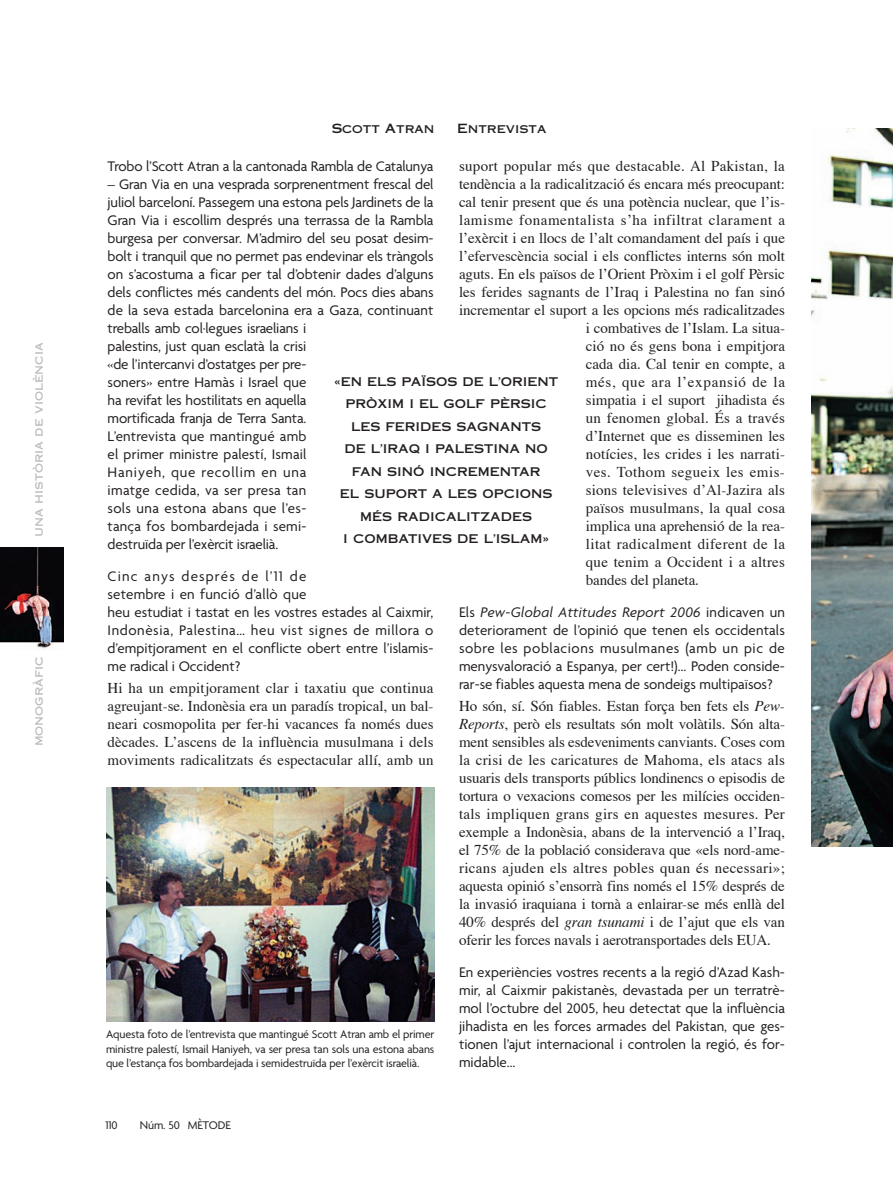
<style>
.page{position:relative;width:893px;height:1191px;background:#fff}
.page>*{position:absolute;margin:0;border:0;box-sizing:border-box;transform-origin:0 0}
.t1{font:15px/18px "Times";color:#231f20;text-align:justify}
.t2{font:15px/18px "Agenda";letter-spacing:-.005em;color:#231f20}
.t3{font:15px "Times";letter-spacing:.035em;color:#231f20}
.t4{font:15px "Times";letter-spacing:.02em;color:#231f20}
.t5{font:15px "Times";letter-spacing:.025em;color:#231f20}
.t6{font:15px "Times";letter-spacing:.03em;color:#231f20}
.t7{font:15px "Times";letter-spacing:.045em;color:#231f20}
.t8{font:12.75px "Copperplate Thirty One AB";color:#231f20}
.t9{font:12px/14.4px "Agenda";letter-spacing:-.01em;color:#231f20;text-align:justify}
.t10{font:12px/22.5px "Copperplate Thirty One AB";color:#231f20;text-align:center}
.t11{font:12px "Copperplate Thirty One AB";color:#bcbdc0}
.s1{font-style:italic}
</style>
<div class="page">
<img style="left:0;top:548px;width:64px;height:102px">
<img style="left:106px;top:787px;width:328px;height:234px">
<img style="left:812px;top:128px;width:81px;height:718px">
<p class="t11" style="left:32px;top:537px;width:196px;rotate:-90deg">una història de violència</p>
<p class="t11" style="left:32px;top:746px;width:91px;rotate:-90deg">monogràfic</p>
<p class="t8" style="left:332px;top:121px;width:104px">Scott Atran</p>
<p class="t8" style="left:457px;top:121px;width:91px">Entrevista</p>
<p class="t4" style="left:459px;top:159px;width:327px">suport popular més que destacable. Al Pakistan, la</p>
<p class="t1" style="left:459px;top:176px;width:327px">tendència a la radicalització és encara més preocupant:</p>
<p class="t1" style="left:459px;top:194px;width:327px">cal tenir present que és una potència nuclear, que l’is-</p>
<p class="t3" style="left:459px;top:213px;width:327px">lamisme fonamentalista s’ha infiltrat clarament a</p>
<p class="t1" style="left:459px;top:230px;width:327px">l’exèrcit i en llocs de l’alt comandament del país i que</p>
<p class="t1" style="left:459px;top:248px;width:327px">l’efervescència social i els conflictes interns són molt</p>
<p class="t1" style="left:459px;top:266px;width:327px">aguts. En els països de l’Orient Pròxim i el golf Pèrsic</p>
<p class="t1" style="left:459px;top:284px;width:327px">les ferides sagnants de l’Iraq i Palestina no fan sinó</p>
<p class="t1" style="left:459px;top:302px;width:327px">incrementar el suport a les opcions més radicalitzades</p>
<p class="t1" style="left:586px;top:320px;width:201px">i combatives de l’Islam. La situa-</p>
<p class="t1" style="left:586px;top:338px;width:201px">ció no és gens bona i empitjora</p>
<p class="t1" style="left:586px;top:356px;width:201px">cada dia. Cal tenir en compte, a</p>
<p class="t7" style="left:586px;top:375px;width:201px">més, que ara l’expansió de la</p>
<p class="t1" style="left:586px;top:392px;width:201px">simpatia i el suport jihadista és</p>
<p class="t1" style="left:586px;top:410px;width:201px">un fenomen global. És a través</p>
<p class="t1" style="left:586px;top:428px;width:201px">d’Internet que es disseminen les</p>
<p class="t1" style="left:586px;top:446px;width:201px">notícies, les crides i les narrati-</p>
<p class="t6" style="left:586px;top:465px;width:201px">ves. Tothom segueix les emis-</p>
<p class="t1" style="left:586px;top:482px;width:201px">sions televisives d’Al-Jazira als</p>
<p class="t1" style="left:586px;top:500px;width:201px">països musulmans, la qual cosa</p>
<p class="t1" style="left:586px;top:518px;width:201px">implica una aprehensió de la rea-</p>
<p class="t5" style="left:586px;top:537px;width:201px">litat radicalment diferent de la</p>
<p class="t1" style="left:586px;top:554px;width:201px">que tenim a Occident i a altres</p>
<p class="t1" style="left:586px;top:572px;width:115px">bandes del planeta.</p>
<p class="t2" style="left:459px;top:604px;width:327px;text-align:justify">Els <span class="s1">Pew-Global Attitudes Report 2006</span> indicaven un deteriorament de l’opinió que tenen els occidentals sobre les poblacions musulmanes (amb un pic de menysvaloració a Espanya, per cert!)… Poden conside&shy;rar-se fiables aquesta mena de sondeigs multipaïsos?</p>
<p class="t1" style="left:459px;top:698px;width:327px">Ho són, sí. Són fiables. Estan força ben fets els <span class="s1">Pew-Reports</span>, però els resultats són molt volàtils. Són alta&shy;ment sensibles als esdeveniments canviants. Coses com la crisi de les caricatures de Mahoma, els atacs als usuaris dels transports públics londinencs o episodis de tortura o vexacions comesos per les milícies occiden&shy;tals impliquen grans girs en aquestes mesures. Per exemple a Indonèsia, abans de la intervenció a l’Iraq, el 75% de la població considerava que «els nord-ame&shy;ricans ajuden els altres pobles quan és necessari»; aquesta opinió s’ensorrà fins només el 15% després de la invasió iraquiana i tornà a enlairar-se més enllà del 40% després del <span class="s1">gran tsunami</span> i de l’ajut que els van oferir les forces navals i aerotransportades dels EUA.</p>
<p class="t2" style="left:459px;top:964px;width:327px;text-align:justify">En experiències vostres recents a la regió d’Azad Kash&shy;mir, al Caixmir pakistanès, devastada per un terratrè&shy;mol l’octubre del 2005, heu detectat que la influència jihadista en les forces armades del Pakistan, que ges&shy;tionen l’ajut internacional i controlen la regió, és for&shy;midable…</p>
<p class="t2" style="left:108px;top:158px;width:327px">Trobo l’Scott Atran a la cantonada Rambla de Catalunya</p>
<p class="t2" style="left:108px;top:176px;width:327px">– Gran Via en una vesprada sorprenentment frescal del juliol barceloní. Passegem una estona pels Jardinets de la Gran Via i escollim després una terrassa de la Rambla burgesa per conversar. M’admiro del seu posat desim&shy;bolt i tranquil que no permet pas endevinar els tràngols on s’acostuma a ficar per tal d’obtenir dades d’alguns dels conflictes més candents del món. Pocs dies abans de la seva estada barcelonina era a Gaza, continuant treballs amb col·legues israelians i<br>palestins, just quan esclatà la crisi<br>«de l’intercanvi d’ostatges per pre-<br>soners» entre Hamàs i Israel que<br>ha revifat les hostilitats en aquella<br>mortificada franja de Terra Santa.<br>L’entrevista que mantingué amb<br>el primer ministre palestí, Ismail<br>Haniyeh, que recollim en una<br>imatge cedida, va ser presa tan<br>sols una estona abans que l’es-<br>tança fos bombardejada i semi-<br>destruïda per l’exèrcit israelià.</p>
<p class="t2" style="left:108px;top:568px;width:327px">Cinc anys després de l’11 de<br>setembre i en funció d’allò que<br>heu estudiat i tastat en les vostres estades al Caixmir, Indonèsia, Palestina… heu vist signes de millora o d’empitjorament en el conflicte obert entre l’islamis&shy;me radical i Occident?</p>
<p class="t1" style="left:108px;top:680px;width:328px">Hi ha un empitjorament clar i taxatiu que continua agreujant-se. Indonèsia era un paradís tropical, un bal&shy;neari cosmopolita per fer-hi vacances fa només dues dècades. L’ascens de la influència musulmana i dels moviments radicalitzats és espectacular allí, amb un</p>
<p class="t10" style="left:334px;top:370px;width:226px">«EN ELS PAÏSOS DE L’ORIENT<br>PRÒXIM I EL GOLF PÈRSIC<br>LES FERIDES SAGNANTS<br>DE L’IRAQ I PALESTINA NO<br>FAN SINÓ INCREMENTAR<br>EL SUPORT A LES OPCIONS<br>MÉS RADICALITZADES<br>I COMBATIVES DE L’ISLAM»</p>
<p class="t9" style="left:106px;top:1028px;width:330px">Aquesta foto de l’entrevista que mantingué Scott Atran amb el primer ministre palestí, Ismail Haniyeh, va ser presa tan sols una estona abans que l’estança fos bombardejada i semidestruïda per l’exèrcit israelià.</p>
<p class="t9" style="left:105px;top:1118px;width:14px">110</p>
<p class="t9" style="left:140px;top:1118px;width:93px">Núm. 50 MÈTODE</p>
</div>
